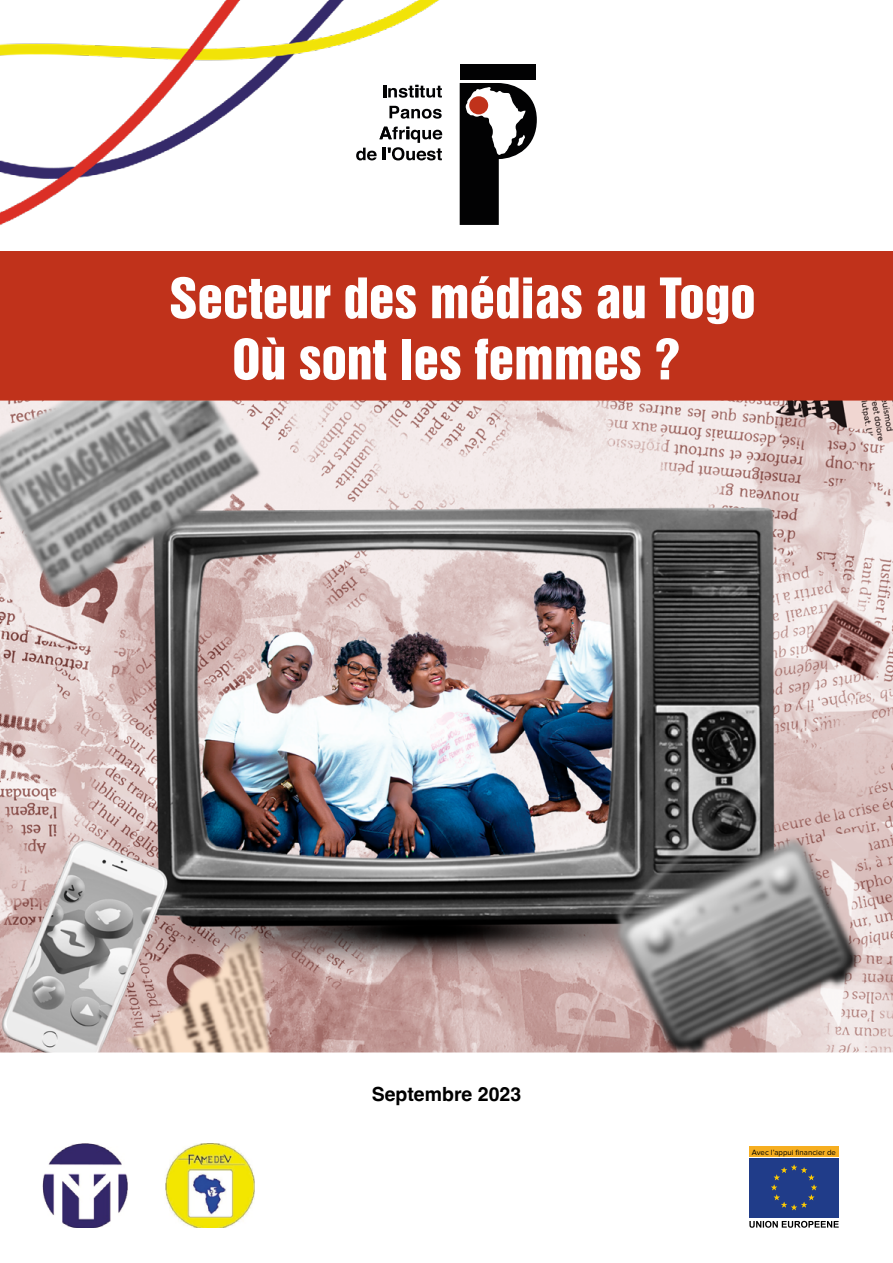
<style>
.page{position:relative;width:893px;height:1263px;background:#fff}
.page>*{position:absolute;margin:0;border:0;box-sizing:border-box;transform-origin:0 0}
.t1{font:51px/61.2px "Helvetica Inserat";color:#fff;text-align:center}
.t2{font:700 19.5px "Helvetica";color:#000}
.t3{font:7.8px "Proxima Nova";color:#000}
</style>
<div class="page">
<div style="left:0;top:251px;width:893px;height:160px;background:#c0321b"></div>
<img style="left:602px;top:401px;width:291px;height:651px">
<div style="left:749px;top:1158px;width:90px;height:59px;background:#203c89"></div>
<svg style="left:771px;top:1164px;width:46px;height:46px"></svg>
<svg style="left:749px;top:1221px;width:90px;height:7px"></svg>
<div style="left:749px;top:1146px;width:90px;height:11px;background:#f6ae20"></div>
<img style="left:0;top:0;width:602px;height:1228px">
<p class="t1" style="left:169px;top:269px;width:588px">Secteur des médias au Togo<br>Où sont les femmes ?</p>
<p class="t2" style="left:372px;top:1082px;width:151px">Septembre 2023</p>
<p class="t3" style="left:752px;top:1147px;width:86px">Avec l’appui financier de</p>
</div>
